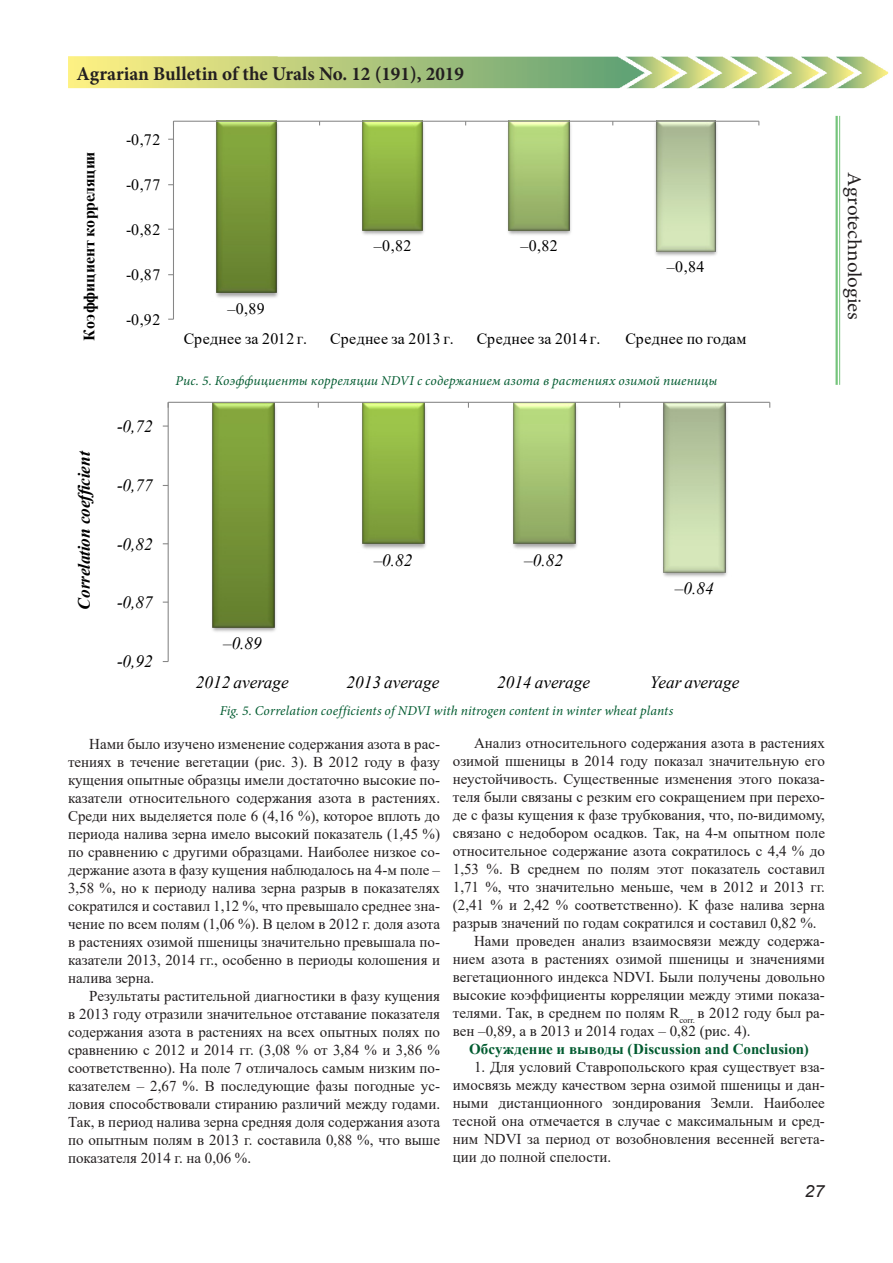
<style>
.page{position:relative;width:893px;height:1263px;background:#fff}
.page>*{position:absolute;margin:0;border:0;box-sizing:border-box;transform-origin:0 0}
.t1{font:700 19.5px "Minion Pro";color:#231f20}
.t2{font:19.5px "Minion Pro";letter-spacing:-.005em;color:#231f20;scale:1.08 1}
.t3{font:italic 17.25px "Times New Roman";color:#000}
.t4{font:italic 700 17.25px "Times New Roman";letter-spacing:-.005em;color:#000}
.t5{font:italic 16.8px "Arial";color:#231f20;scale:1.08 1}
.t6{font:15.9px "Times New Roman";letter-spacing:.025em;color:#000}
.t7{font:700 15.9px "Times New Roman";letter-spacing:.01em;color:#000}
.Обычный{font:15px/18px "Times New Roman";color:#231f20;text-align:justify}
.Абзац_списка{font:15px/18px "Times New Roman";color:#231f20;text-align:justify}
.подзаголовок{font:700 15px "Times New Roman";letter-spacing:.005em;color:#025b30}
.рисунок{font:italic 13.5px "Minion Pro";letter-spacing:.01em;color:#025b30}
</style>
<div class="page">
<hr style="left:835px;top:116px;width:3px;height:269px;background:#40ae49">
<hr style="left:839px;top:116px;width:1px;height:269px;background:#40ae49">
<img style="left:68px;top:56px;width:820px;height:32px">
<svg style="left:168px;top:120px;width:592px;height:200px"></svg>
<svg style="left:162px;top:401px;width:609px;height:261px"></svg>
<h1 class="t1" style="left:77px;top:60px;width:389px">Agrarian Bulletin of the Urals No. 12 (191), 2019</h1>
<p class="t7" style="left:78px;top:341px;width:191px;rotate:-90deg">Коэффициент корреляции</p>
<p class="t4" style="left:72px;top:610px;width:160px;rotate:-90deg">Correlation coefficient</p>
<p class="t6" style="left:126px;top:128px;width:36px">-0,72</p>
<p class="t6" style="left:126px;top:173px;width:36px">-0,77</p>
<p class="t6" style="left:126px;top:218px;width:36px">-0,82</p>
<p class="t6" style="left:126px;top:263px;width:36px">-0,87</p>
<p class="t6" style="left:126px;top:308px;width:36px">-0,92</p>
<p class="t3" style="left:117px;top:414px;width:37px">-0,72</p>
<p class="t6" style="left:227px;top:297px;width:39px">–0,89</p>
<p class="t6" style="left:374px;top:234px;width:39px">–0,82</p>
<p class="t6" style="left:520px;top:234px;width:39px">–0,82</p>
<p class="t6" style="left:667px;top:255px;width:39px">–0,84</p>
<p class="t6" style="left:184px;top:327px;width:125px">Среднее за 2012 г.</p>
<p class="t6" style="left:330px;top:327px;width:125px">Среднее за 2013 г.</p>
<p class="t6" style="left:477px;top:327px;width:125px">Среднее за 2014 г.</p>
<p class="t6" style="left:625px;top:327px;width:123px">Среднее по годам</p>
<p class="рисунок" style="left:176px;top:372px;width:543px">Рис. 5. Коэффициенты корреляции NDVI с содержанием азота в растениях озимой пшеницы</p>
<p class="t3" style="left:117px;top:473px;width:37px">-0,77</p>
<p class="t3" style="left:117px;top:532px;width:37px">-0,82</p>
<p class="t3" style="left:117px;top:591px;width:37px">-0,87</p>
<p class="t3" style="left:117px;top:650px;width:37px">-0,92</p>
<p class="t3" style="left:223px;top:631px;width:40px">–0.89</p>
<p class="t3" style="left:374px;top:549px;width:40px">–0.82</p>
<p class="t3" style="left:524px;top:549px;width:40px">–0.82</p>
<p class="t3" style="left:675px;top:576px;width:40px">–0.84</p>
<p class="t3" style="left:196px;top:670px;width:94px">2012 average</p>
<p class="t3" style="left:346px;top:670px;width:94px">2013 average</p>
<p class="t3" style="left:497px;top:670px;width:94px">2014 average</p>
<p class="t3" style="left:650px;top:670px;width:91px">Year average</p>
<p class="рисунок" style="left:220px;top:701px;width:455px">Fig. 5. Correlation coefficients of NDVI with nitrogen content in winter wheat plants</p>
<p class="Обычный" style="left:68px;top:734px;width:374px;text-indent:21px">Нами было изучено изменение содержания азота в рас&shy;тениях в течение вегетации (рис. 3). В 2012 году в фазу кущения опытные образцы имели достаточно высокие по&shy;казатели относительного содержания азота в растениях.<br>Среди них выделяется поле 6 (4,16 %), которое вплоть до периода налива зерна имело высокий показатель (1,45 %) по сравнению с другими образцами. Наиболее низкое со&shy;держание азота в фазу кущения наблюдалось на 4-м поле – 3,58 %, но к периоду налива зерна разрыв в показателях сократился и составил 1,12 %, что превышало среднее зна&shy;чение по всем полям (1,06 %). В целом в 2012 г. доля азота в растениях озимой пшеницы значительно превышала по&shy;казатели 2013, 2014 гг., особенно в периоды колошения и налива зерна.</p>
<p class="Обычный" style="left:68px;top:986px;width:374px;text-indent:21px">Результаты растительной диагностики в фазу кущения в 2013 году отразили значительное отставание показателя содержания азота в растениях на всех опытных полях по сравнению с 2012 и 2014 гг. (3,08 % от 3,84 % и 3,86 % соответственно). На поле 7 отличалось самым низким по&shy;казателем – 2,67 %. В последующие фазы погодные ус&shy;ловия способствовали стиранию различий между годами.<br>Так, в период налива зерна средняя доля содержания азота по опытным полям в 2013 г. составила 0,88 %, что выше показателя 2014 г. на 0,06 %.</p>
<p class="Обычный" style="left:453px;top:734px;width:374px;text-indent:21px">Анализ относительного содержания азота в растениях озимой пшеницы в 2014 году показал значительную его неустойчивость. Существенные изменения этого показа&shy;теля были связаны с резким его сокращением при перехо&shy;де с фазы кущения к фазе трубкования, что, по-видимому, связано с недобором осадков. Так, на 4-м опытном поле относительное содержание азота сократилось с 4,4 % до 1,53 %. В среднем по полям этот показатель составил 1,71 %, что значительно меньше, чем в 2012 и 2013 гг. (2,41 % и 2,42 % соответственно). К фазе налива зерна разрыв значений по годам сократился и составил 0,82 %.</p>
<p class="Обычный" style="left:453px;top:932px;width:374px;text-indent:21px">Нами проведен анализ взаимосвязи между содержа&shy;нием азота в растениях озимой пшеницы и значениями вегетационного индекса NDVI. Были получены довольно высокие коэффициенты корреляции между этими показа&shy;телями. Так, в среднем по полям R<sub>corr.</sub> в 2012 году был ра&shy;вен –0,89, а в 2013 и 2014 годах – 0,82 (рис. 4).</p>
<p class="подзаголовок" style="left:469px;top:1038px;width:341px">Обсуждение и выводы (Discussion and Conclusion)</p>
<p class="Абзац_списка" style="left:453px;top:1058px;width:374px;text-indent:21px">1. Для условий Ставропольского края существует вза&shy;имосвязь между качеством зерна озимой пшеницы и дан&shy;ными дистанционного зондирования Земли. Наиболее тесной она отмечается в случае с максимальным и сред&shy;ним NDVI за период от возобновления весенней вегета&shy;ции до полной спелости.</p>
<p class="t5" style="left:804px;top:1181px;width:20px">27</p>
<h1 class="t2" style="left:868px;top:172px;width:138px;rotate:90deg">Agrotechnologies</h1>
</div>
